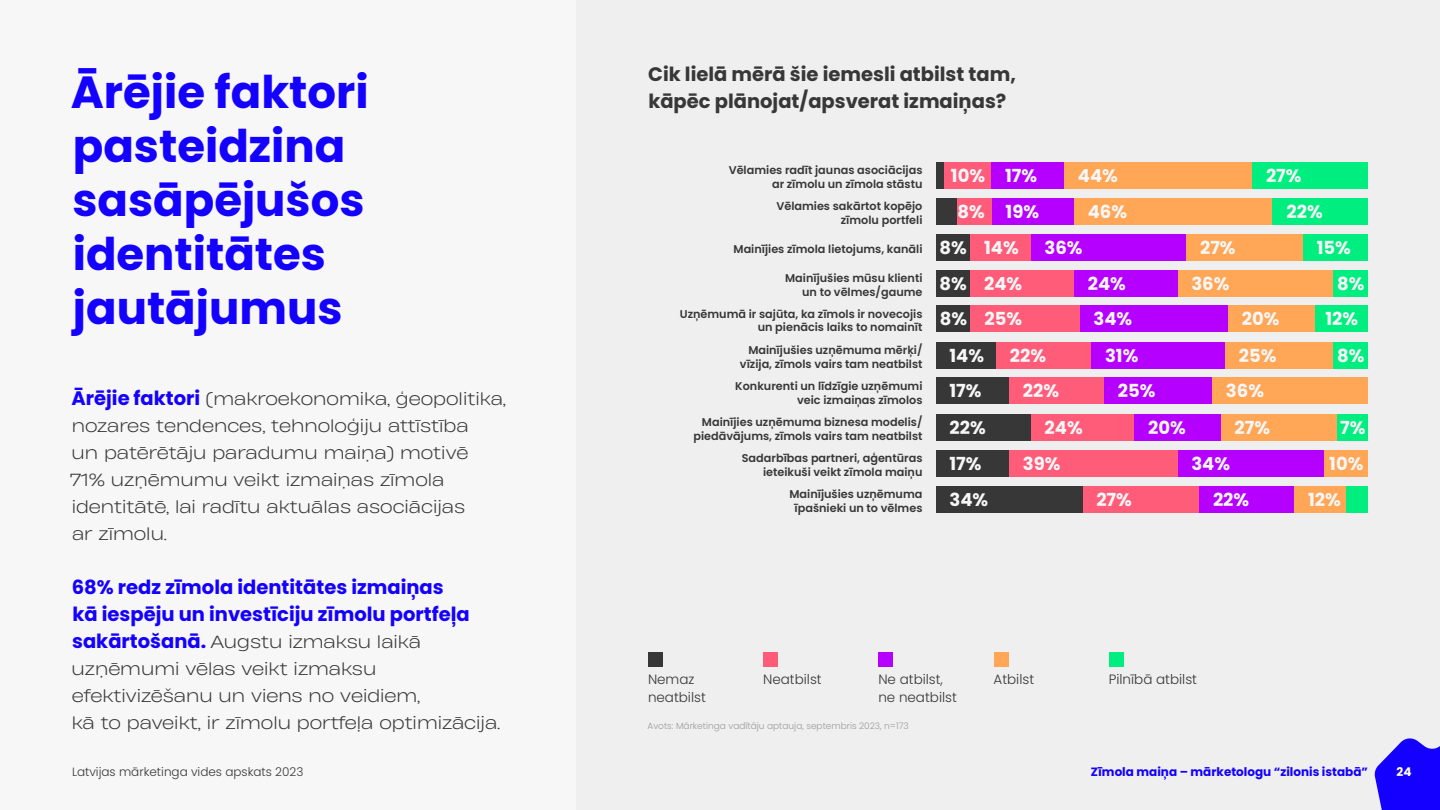
<style>
.page{position:relative;width:1440px;height:810px;background:#f7f7f7}
.page>*{position:absolute;margin:0;border:0;box-sizing:border-box;transform-origin:0 0}
.t1{font:700 45px/54px "Poppins";color:#1400ff}
.t2{font:700 19.5px/27px "Poppins";color:#1400ff}
.t3{font:700 19.5px "Poppins";color:#373737}
.t4{font:700 18px "Poppins";color:#f7f7f7}
.t5{font:300 16.5px/27px "Heading Now 82";color:#373737}
.t6{font:300 13.5px/18px "Poppins";color:#373737}
.t7{font:700 12px "Poppins";color:#1400ff}
.t8{font:300 12px "Poppins";color:#373737}
.t9{font:700 12px "Poppins";color:#fff}
.t10{font:600 11.25px/13.5px "Poppins";color:#373737;text-align:right}
.t11{font:300 9px "Poppins";color:#9b9b9b}
.s1{font-family:"Poppins";font-weight:700;font-size:19.5px;color:#1400ff}
</style>
<div class="page">
<div style="left:576px;top:0;width:864px;height:810px;background:#efefef"></div>
<svg style="left:1374px;top:738px;width:66px;height:72px"></svg>
<div style="left:936px;top:162px;width:9px;height:27px;background:#373737"></div>
<div style="left:945px;top:162px;width:47px;height:27px;background:#ff5c7a"></div>
<div style="left:992px;top:162px;width:72px;height:27px;background:#b500ff"></div>
<div style="left:1064px;top:162px;width:189px;height:27px;background:#ffa657"></div>
<div style="left:1253px;top:162px;width:115px;height:27px;background:#00ed80"></div>
<div style="left:936px;top:198px;width:22px;height:27px;background:#373737"></div>
<div style="left:958px;top:198px;width:34px;height:27px;background:#ff5c7a"></div>
<div style="left:992px;top:198px;width:82px;height:27px;background:#b500ff"></div>
<div style="left:1074px;top:198px;width:199px;height:27px;background:#ffa657"></div>
<div style="left:1273px;top:198px;width:95px;height:27px;background:#00ed80"></div>
<div style="left:936px;top:234px;width:35px;height:27px;background:#373737"></div>
<div style="left:971px;top:234px;width:60px;height:27px;background:#ff5c7a"></div>
<div style="left:1031px;top:234px;width:156px;height:27px;background:#b500ff"></div>
<div style="left:1187px;top:234px;width:116px;height:27px;background:#ffa657"></div>
<div style="left:1303px;top:234px;width:65px;height:27px;background:#00ed80"></div>
<div style="left:936px;top:270px;width:35px;height:27px;background:#373737"></div>
<div style="left:971px;top:270px;width:103px;height:27px;background:#ff5c7a"></div>
<div style="left:1074px;top:270px;width:104px;height:27px;background:#b500ff"></div>
<div style="left:1178px;top:270px;width:155px;height:27px;background:#ffa657"></div>
<div style="left:1333px;top:270px;width:35px;height:27px;background:#00ed80"></div>
<div style="left:936px;top:305px;width:35px;height:27px;background:#373737"></div>
<div style="left:971px;top:305px;width:109px;height:27px;background:#ff5c7a"></div>
<div style="left:1080px;top:305px;width:148px;height:27px;background:#b500ff"></div>
<div style="left:1228px;top:305px;width:88px;height:27px;background:#ffa657"></div>
<div style="left:1316px;top:305px;width:52px;height:27px;background:#00ed80"></div>
<div style="left:936px;top:342px;width:60px;height:27px;background:#373737"></div>
<div style="left:996px;top:342px;width:96px;height:27px;background:#ff5c7a"></div>
<div style="left:1092px;top:342px;width:133px;height:27px;background:#b500ff"></div>
<div style="left:1225px;top:342px;width:108px;height:27px;background:#ffa657"></div>
<div style="left:1333px;top:342px;width:35px;height:27px;background:#00ed80"></div>
<div style="left:936px;top:377px;width:73px;height:27px;background:#373737"></div>
<div style="left:1009px;top:377px;width:95px;height:27px;background:#ff5c7a"></div>
<div style="left:1104px;top:377px;width:108px;height:27px;background:#b500ff"></div>
<div style="left:1212px;top:377px;width:156px;height:27px;background:#ffa657"></div>
<div style="left:936px;top:414px;width:95px;height:27px;background:#373737"></div>
<div style="left:1031px;top:414px;width:104px;height:27px;background:#ff5c7a"></div>
<div style="left:1135px;top:414px;width:86px;height:27px;background:#b500ff"></div>
<div style="left:1221px;top:414px;width:117px;height:27px;background:#ffa657"></div>
<div style="left:1338px;top:414px;width:30px;height:27px;background:#00ed80"></div>
<div style="left:936px;top:450px;width:73px;height:27px;background:#373737"></div>
<div style="left:1009px;top:450px;width:169px;height:27px;background:#ff5c7a"></div>
<div style="left:1178px;top:450px;width:147px;height:27px;background:#b500ff"></div>
<div style="left:1325px;top:450px;width:43px;height:27px;background:#ffa657"></div>
<div style="left:936px;top:486px;width:147px;height:27px;background:#373737"></div>
<div style="left:1083px;top:486px;width:117px;height:27px;background:#ff5c7a"></div>
<div style="left:1200px;top:486px;width:95px;height:27px;background:#b500ff"></div>
<div style="left:1295px;top:486px;width:51px;height:27px;background:#ffa657"></div>
<div style="left:1346px;top:486px;width:22px;height:27px;background:#00ed80"></div>
<div style="left:648px;top:652px;width:15px;height:16px;background:#373737"></div>
<div style="left:763px;top:652px;width:15px;height:16px;background:#ff5c7a"></div>
<div style="left:878px;top:652px;width:15px;height:16px;background:#b500ff"></div>
<div style="left:994px;top:652px;width:15px;height:16px;background:#ffa657"></div>
<div style="left:1109px;top:652px;width:15px;height:16px;background:#00ed80"></div>
<h1 class="t1" style="left:71px;top:65px;width:299px">Ārējie faktori</h1>
<h1 class="t1" style="left:72px;top:119px;width:294px">pasteidzina sasāpējušos identitātes jautājumus</h1>
<h3 class="t5" style="left:70px;top:384px;width:438px"><span class="s1">Ārējie faktori</span> (makroekonomika, ģeopolitika, nozares tendences, tehnoloģiju attīstība<br>un patērētāju paradumu maiņa) motivē<br>71% uzņēmumu veikt izmaiņas zīmola identitātē, lai radītu aktuālas asociācijas<br>ar zīmolu.</h3>
<h2 class="t2" style="left:72px;top:574px;width:400px">68% redz zīmola identitātes izmaiņas kā iespēju un investīciju zīmolu portfeļa</h2>
<h3 class="t5" style="left:72px;top:627px;width:430px"><span class="s1">sakārtošanā.</span> Augstu izmaksu laikā uzņēmumi vēlas veikt izmaksu efektivizēšanu un viens no veidiem,<br>kā to paveikt, ir zīmolu portfeļa optimizācija.</h3>
<h2 class="t3" style="left:648px;top:63px;width:369px">Cik lielā mērā šie iemesli atbilst tam,</h2>
<h2 class="t3" style="left:648px;top:90px;width:360px">kāpēc plānojat/apsverat izmaiņas?</h2>
<p class="t10" style="left:729px;top:164px;width:195px">Vēlamies radīt jaunas asociācijas ar zīmolu un zīmola stāstu</p>
<p class="t10" style="left:776px;top:200px;width:148px">Vēlamies sakārtot kopējo zīmolu portfeli</p>
<p class="t10" style="left:734px;top:242px;width:190px">Mainījies zīmola lietojums, kanāli</p>
<p class="t10" style="left:785px;top:272px;width:139px">Mainījušies mūsu klienti un to vēlmes/gaume</p>
<p class="t10" style="left:680px;top:307px;width:244px">Uzņēmumā ir sajūta, ka zīmols ir novecojis un pienācis laiks to nomainīt</p>
<p class="t10" style="left:740px;top:344px;width:184px">Mainījušies uzņēmuma mērķi/ vīzija, zīmols vairs tam neatbilst</p>
<p class="t10" style="left:735px;top:380px;width:189px">Konkurenti un līdzīgie uzņēmumi veic izmaiņas zīmolos</p>
<p class="t10" style="left:694px;top:416px;width:230px">Mainījies uzņēmuma biznesa modelis/ piedāvājums, zīmols vairs tam neatbilst</p>
<p class="t10" style="left:742px;top:452px;width:182px">Sadarbības partneri, aģentūras ieteikuši veikt zīmola maiņu</p>
<p class="t10" style="left:789px;top:488px;width:135px;text-align:center">Mainījušies uzņēmuma īpašnieki un to vēlmes</p>
<h3 class="t4" style="left:951px;top:165px;width:88px">10% 17%</h3>
<h3 class="t4" style="left:1078px;top:165px;width:42px">44%</h3>
<h3 class="t4" style="left:1266px;top:165px;width:37px">27%</h3>
<h3 class="t4" style="left:958px;top:201px;width:83px">8% 19%</h3>
<h3 class="t4" style="left:1088px;top:201px;width:41px">46%</h3>
<h3 class="t4" style="left:1286px;top:201px;width:38px">22%</h3>
<h3 class="t4" style="left:940px;top:237px;width:81px">8% 14%</h3>
<h3 class="t4" style="left:1045px;top:237px;width:40px">36%</h3>
<h3 class="t4" style="left:1200px;top:237px;width:37px">27%</h3>
<h3 class="t4" style="left:1317px;top:237px;width:36px">15%</h3>
<h3 class="t4" style="left:940px;top:273px;width:84px">8% 24%</h3>
<h3 class="t4" style="left:1088px;top:273px;width:40px">24%</h3>
<h3 class="t4" style="left:1191px;top:273px;width:40px">36%</h3>
<h3 class="t4" style="left:1337px;top:273px;width:29px">8%</h3>
<h3 class="t4" style="left:940px;top:308px;width:84px">8% 25%</h3>
<h3 class="t4" style="left:1094px;top:308px;width:40px">34%</h3>
<h3 class="t4" style="left:1242px;top:308px;width:39px">20%</h3>
<h3 class="t4" style="left:1325px;top:308px;width:34px">12%</h3>
<h3 class="t4" style="left:950px;top:345px;width:36px">14%</h3>
<h3 class="t4" style="left:1010px;top:345px;width:38px">22%</h3>
<h3 class="t4" style="left:1105px;top:345px;width:35px">31%</h3>
<h3 class="t4" style="left:1239px;top:345px;width:39px">25%</h3>
<h3 class="t4" style="left:1337px;top:345px;width:29px">8%</h3>
<h3 class="t4" style="left:950px;top:380px;width:34px">17%</h3>
<h3 class="t4" style="left:1023px;top:380px;width:38px">22%</h3>
<h3 class="t4" style="left:1118px;top:380px;width:39px">25%</h3>
<h3 class="t4" style="left:1226px;top:380px;width:40px">36%</h3>
<h3 class="t4" style="left:950px;top:417px;width:38px">22%</h3>
<h3 class="t4" style="left:1045px;top:417px;width:40px">24%</h3>
<h3 class="t4" style="left:1148px;top:417px;width:39px">20%</h3>
<h3 class="t4" style="left:1235px;top:417px;width:37px">27%</h3>
<h3 class="t4" style="left:1340px;top:417px;width:27px">7%</h3>
<h3 class="t4" style="left:950px;top:453px;width:34px">17%</h3>
<h3 class="t4" style="left:1023px;top:453px;width:39px">39%</h3>
<h3 class="t4" style="left:1191px;top:453px;width:40px">34%</h3>
<h3 class="t4" style="left:1329px;top:453px;width:36px">10%</h3>
<h3 class="t4" style="left:950px;top:489px;width:40px">34%</h3>
<h3 class="t4" style="left:1096px;top:489px;width:37px">27%</h3>
<h3 class="t4" style="left:1213px;top:489px;width:38px">22%</h3>
<h3 class="t4" style="left:1308px;top:489px;width:34px">12%</h3>
<p class="t6" style="left:648px;top:670px;width:59px">Nemaz neatbilst</p>
<p class="t6" style="left:763px;top:670px;width:60px">Neatbilst</p>
<p class="t6" style="left:878px;top:670px;width:80px">Ne atbilst, ne neatbilst</p>
<p class="t6" style="left:994px;top:670px;width:42px">Atbilst</p>
<p class="t6" style="left:1109px;top:670px;width:90px">Pilnībā atbilst</p>
<p class="t11" style="left:648px;top:721px;width:263px">Avots: Mārketinga vadītāju aptauja, septembris 2023, n=173</p>
<p class="t8" style="left:72px;top:765px;width:233px">Latvijas mārketinga vides apskats 2023</p>
<p class="t7" style="left:1091px;top:765px;width:279px">Zīmola maiņa – mārketologu “zilonis istabā”</p>
<p class="t9" style="left:1397px;top:765px;width:16px">24</p>
</div>
